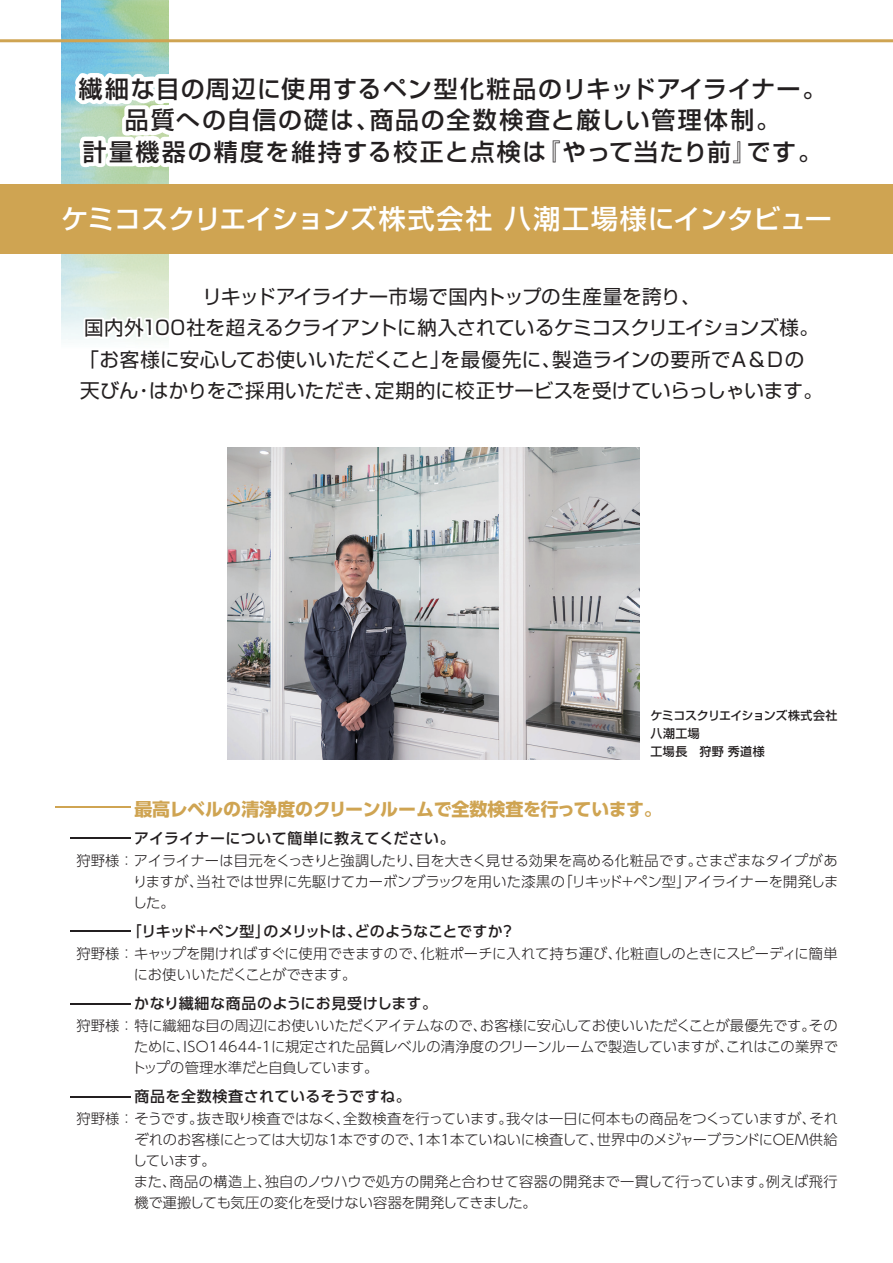
<style>
.page{position:relative;width:893px;height:1263px;background:#fff}
.page>*{position:absolute;margin:0;border:0;box-sizing:border-box;transform-origin:0 0}
.t1{font:500 27px "Shin Go Pro";letter-spacing:-.01em;color:#fff}
.t2{font:500 24px/31.5px "Shin Go Pro";letter-spacing:.065em;color:#231f20;text-align:center}
.t3{font:19.5px/31.5px "Shin Go Pro";color:#231f20}
.t4{font:700 18px "UD Shin Go Pro";letter-spacing:-.015em;color:#cfa452}
.t5{font:500 18px "Shin Go Pro";color:#cfa452;scale:4.2 1}
.t6{font:500 15px "UD Shin Go Pro";letter-spacing:.02em;color:#231f20}
.t7{font:500 15px "UD Shin Go Pro";letter-spacing:-.025em;color:#231f20}
.t8{font:500 15px "Shin Go Pro";color:#231f20;scale:4 1}
.t9{font:300 14.25px/21px "UD Shin Go Pro";letter-spacing:-.005em;color:#231f20;text-align:justify}
.t10{font:500 12px/18px "Shin Go Pro";letter-spacing:.025em;color:#231f20}
.s1{font-family:"Shin Go Pro"}
</style>
<div class="page">
<img style="left:62px;top:0;width:5px;height:339px">
<hr style="left:0;top:39px;width:893px;height:3px;background:#cfa452">
<div style="left:0;top:184px;width:893px;height:70px;background:#cfa452"></div>
<svg style="left:67px;top:0;width:753px;height:340px"></svg>
<img style="left:228px;top:447px;width:412px;height:313px">
<h2 class="t2" style="left:79px;top:70px;width:749px">繊細な目の周辺に使用するペン型化粧品のリキッドアイライナー。品質への自信の礎は、商品の全数検査と厳しい管理体制。<br>計量機器の精度を維持する校正と点検は『やって当たり前』です。</h2>
<h1 class="t1" style="left:61px;top:196px;width:772px">ケミコスクリエイションズ株式会社 八潮工場様にインタビュー</h1>
<h3 class="t3" style="left:80px;top:278px;width:745px;text-indent:123px">リキッドアイライナー市場で国内トップの生産量を誇り、<br>国内外100社を超えるクライアントに納入されているケミコスクリエイションズ様。「お客様に安心してお使いいただくこと」を最優先に、製造ラインの要所でＡ＆Ｄの天びん・はかりをご採用いただき、定期的に校正サービスを受けていらっしゃいます。</h3>
<p class="t10" style="left:650px;top:705px;width:189px">ケミコスクリエイションズ株式会社八潮工場<br>工場長　狩野 秀道様</p>
<p class="t4" style="left:134px;top:795px;width:529px">最高レベルの清浄度のクリーンルームで全数検査を行っています。</p>
<p class="t6" style="left:70px;top:826px;width:386px"><span class="s1">―</span>アイライナーについて簡単に教えてください。</p>
<p class="t9" style="left:133px;top:849px;width:707px;text-indent:-56px"><span class="s1">狩野様：</span>アイライナーは目元をくっきりと強調したり、目を大きく見せる効果を高める化粧品です。さまざまなタイプがありますが、当社では世界に先駆けてカーボンブラックを用いた漆黒の「リキッド＋ペン型」アイライナーを開発しました。</p>
<p class="t7" style="left:127px;top:919px;width:390px">「リキッド＋ペン型」のメリットは、どのようなことですか？</p>
<p class="t9" style="left:134px;top:942px;width:705px;text-indent:-57px"><span class="s1">狩野様：</span>キャップを開ければすぐに使用できますので、化粧ポーチに入れて持ち運び、化粧直しのときにスピーディに簡単にお使いいただくことができます。</p>
<p class="t6" style="left:70px;top:991px;width:369px"><span class="s1">―</span>かなり繊細な商品のようにお見受けします。</p>
<p class="t9" style="left:132px;top:1014px;width:708px;text-indent:-55px"><span class="s1">狩野様：</span>特に繊細な目の周辺にお使いいただくアイテムなので、お客様に安心してお使いいただくことが最優先です。そのために、ISO14644-1に規定された品質レベルの清浄度のクリーンルームで製造していますが、これはこの業界でトップの管理水準だと自負しています。</p>
<p class="t6" style="left:70px;top:1084px;width:342px"><span class="s1">―</span>商品を全数検査されているそうですね。</p>
<p class="t9" style="left:133px;top:1107px;width:707px;text-align:left;text-indent:-56px"><span class="s1">狩野様：</span>そうです。抜き取り検査ではなく、全数検査を行っています。我々は一日に何本もの商品をつくっていますが、それぞれのお客様にとっては大切な1本ですので、1本1本ていねいに検査して、世界中のメジャーブランドにOEM供給しています。<br>また、商品の構造上、独自のノウハウで処方の開発と合わせて容器の開発まで一貫して行っています。例えば飛行機で運搬しても気圧の変化を受けない容器を開発してきました。</p>
<p class="t5" style="left:55px;top:792px;width:19px">―</p>
<p class="t8" style="left:70px;top:919px;width:16px">―</p>
</div>
